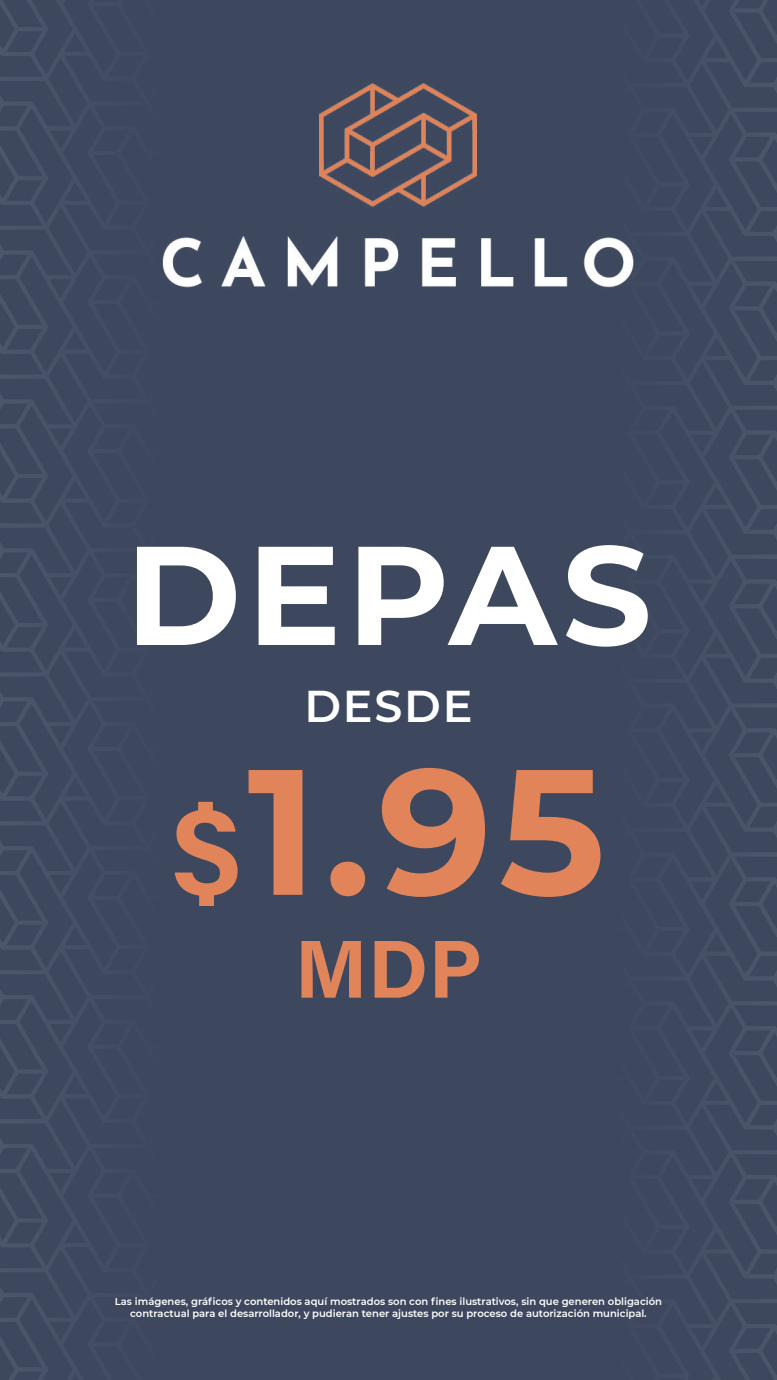
<style>
.page{position:relative;width:777px;height:1380px;background:#fff}
.page>*{position:absolute;margin:0;border:0;box-sizing:border-box;transform-origin:0 0}
.t1{font:700 178.25px "Montserrat";color:#e18459}
.t2{font:700 140.31px "Montserrat";letter-spacing:.04em;color:#fff}
.t3{font:82.31px "Acumin Variable Concept";color:#e18459}
.t4{font:600 44.44px "Montserrat";letter-spacing:.04em;color:#fff}
.t5{font:600 10px/12px "Montserrat";color:#fff;text-align:center}
.s1{font-family:"Acumin Variable Concept";font-weight:400;font-size:121.69px}
</style>
<div class="page">
<div style="left:0;top:0;width:776px;height:1380px;background:#3d485f"></div>
<img style="left:173px;top:83px;width:430px;height:225px">
<img style="left:603px;top:0;width:173px;height:1380px">
<img style="left:0;top:0;width:173px;height:1380px">
<h2 class="t2" style="left:125px;top:494px;width:527px">DEPAS</h2>
<h3 class="t4" style="left:304px;top:675px;width:170px">DESDE</h3>
<h1 class="t1" style="left:172px;top:703px;width:435px"><span class="s1">$</span>1.95</h1>
<h3 class="t3" style="left:294px;top:913px;width:189px">MDP</h3>
<p class="t5" style="left:115px;top:1295px;width:548px">Las imágenes, gráficos y contenidos aquí mostrados son con fines ilustrativos, sin que generen obligación contractual para el desarrollador, y pudieran tener ajustes por su proceso de autorización municipal.</p>
</div>
